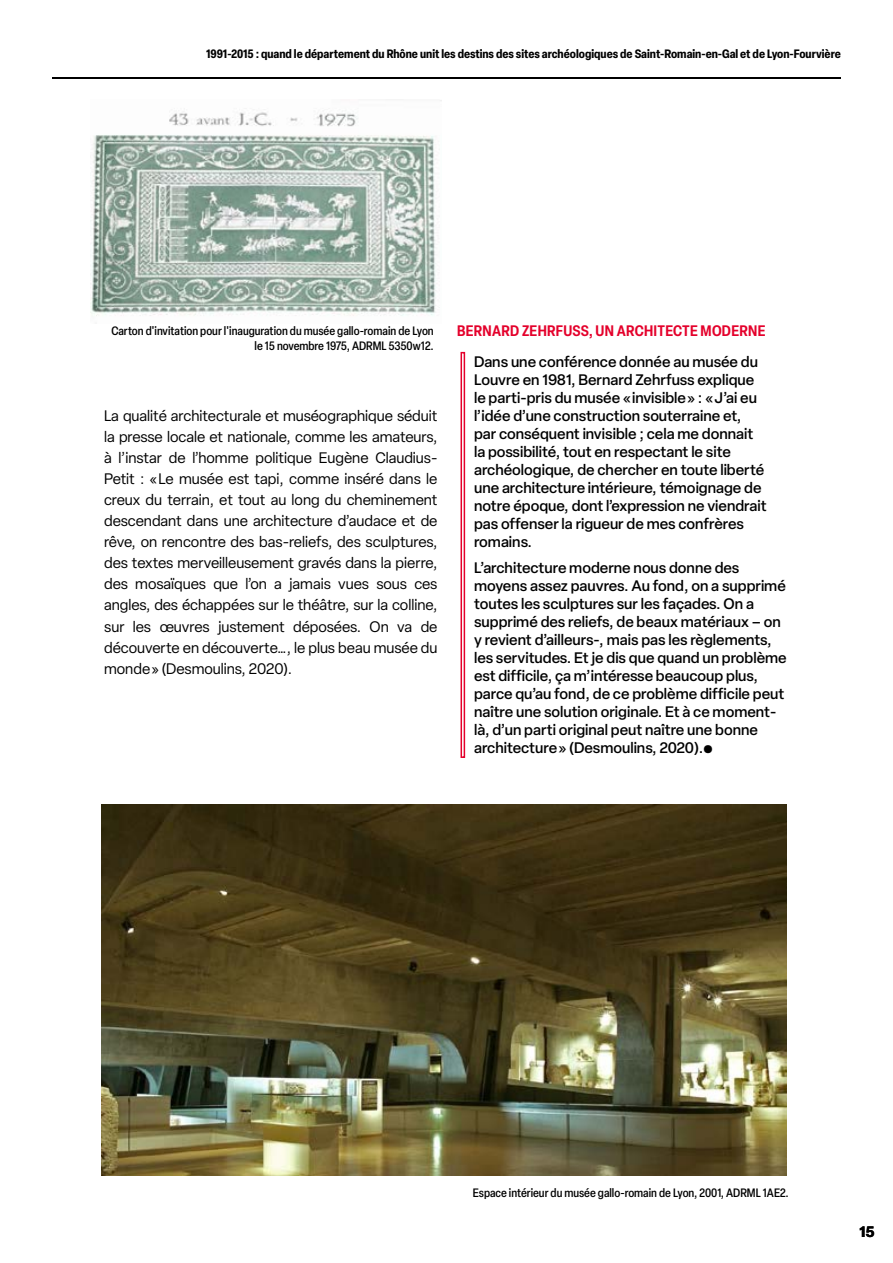
<style>
.page{position:relative;width:893px;height:1263px;background:#fff}
.page>*{position:absolute;margin:0;border:0;box-sizing:border-box;transform-origin:0 0}
.Style_de_paragraphe_1{font:500 15px/18px "Elza";color:#000}
.texte_HdD_Caroline_J{font:15px/21.1px "Elza";color:#000;text-align:justify}
.H5_-_Rouge{font:600 condensed 15px "Elza";letter-spacing:.02em;color:#e4002b}
.t1{font:700 15px "Elza Text";color:#000}
.Légende_Photo_-_Gauche{font:500 condensed 12px/15px "Elza";color:#000;text-align:right}
.t2{font:700 condensed 12px "Elza";color:#000}
.s1{font-weight:300}
</style>
<div class="page">
<img style="left:90px;top:100px;width:352px;height:216px">
<img style="left:101px;top:805px;width:685px;height:370px">
<div style="left:461px;top:352px;width:4px;height:406px;border:2px solid #e4002b"></div>
<hr style="left:52px;top:77px;width:789px;height:2px;background:#000">
<p class="t2" style="left:206px;top:45px;width:636px">1991-2015 : quand le département du Rhône unit les destins des sites archéologiques de Saint-Romain-en-Gal et de Lyon-Fourvière</p>
<p class="Légende_Photo_-_Gauche" style="left:111px;top:323px;width:324px">Carton d'invitation pour l'inauguration du musée gallo-romain de Lyon le 15 novembre 1975, ADRML 5350w12.</p>
<p class="texte_HdD_Caroline_J" style="left:104px;top:405px;width:335px">La qualité architecturale et muséographique séduit la presse locale et nationale, comme les amateurs, à l’instar de l’homme politique Eugène Claudius-Petit : « Le musée est tapi, comme inséré dans le creux du terrain, et tout au long du cheminement descendant dans une architecture d’audace et de rêve, on rencontre des bas-reliefs, des sculptures, des textes merveilleusement gravés dans la pierre, des mosaïques que l’on a jamais vues sous ces angles, des échappées sur le théâtre, sur la colline, sur les œuvres justement déposées. On va de découverte en découverte…, le plus beau musée du monde » (Desmoulins, 2020).</p>
<p class="H5_-_Rouge" style="left:457px;top:320px;width:310px">BERNARD ZEHRFUSS, UN ARCHITECTE MODERNE</p>
<p class="Style_de_paragraphe_1" style="left:474px;top:352px;width:294px">Dans une conférence donnée au musée du Louvre en 1981, Bernard Zehrfuss explique le parti-pris du musée « invisible » : « J’ai eu l’idée d’une construction souterraine et, par conséquent invisible ; cela me donnait la possibilité, tout en respectant le site archéologique, de chercher en toute liberté une architecture intérieure, témoignage de notre époque, dont l’expression ne viendrait pas offenser la rigueur de mes confrères romains.</p>
<p class="Style_de_paragraphe_1" style="left:474px;top:559px;width:314px">L’architecture moderne nous donne des moyens assez pauvres. Au fond, on a supprimé toutes les sculptures sur les façades. On a supprimé des reliefs, de beaux matériaux – on y revient d’ailleurs-, mais pas les règlements, les servitudes. Et je dis que quand un problème est difficile, ça m’intéresse beaucoup plus, parce qu’au fond, de ce problème difficile peut naître une solution originale. Et à ce moment&shy;là, d’un parti original peut naître une bonne architecture » (Desmoulins, 2020).<span class="s1">⚫</span></p>
<p class="Légende_Photo_-_Gauche" style="left:473px;top:1185px;width:317px">Espace intérieur du musée gallo-romain de Lyon, 2001, ADRML 1AE2.</p>
<p class="t1" style="left:859px;top:1220px;width:17px">15</p>
</div>
